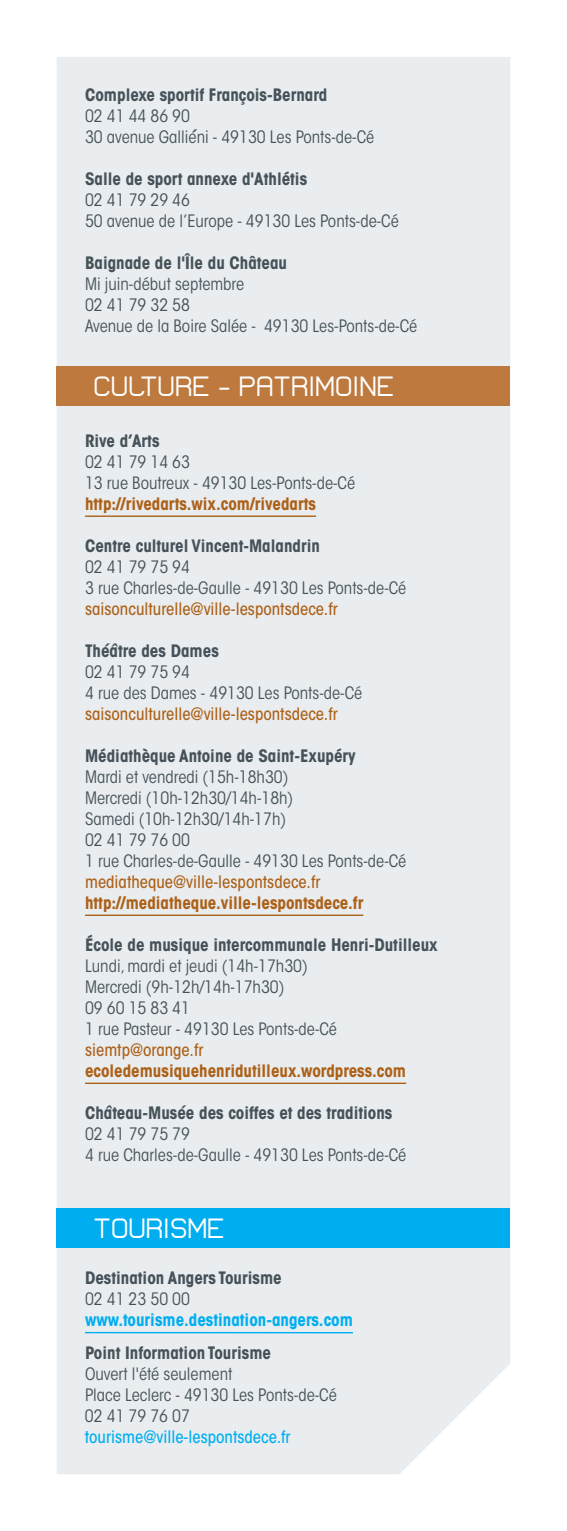
<style>
.page{position:relative;width:567px;height:1531px;background:#fff}
.page>*{position:absolute;margin:0;border:0;box-sizing:border-box;transform-origin:0 0}
.t1{font:28px "Lastwaerkregular";color:#fff}
.t2{font:condensed 17px/21px "ITC Avant Garde Std";color:#465259}
.t3{font:700 condensed 17px "ITC Avant Garde Std";color:#465259}
.t4{font:500 condensed 17px "ITC Avant Garde Std";color:#ad6118}
.t5{font:700 condensed 17px "ITC Avant Garde Std";color:#ad6118}
.t6{font:700 condensed 17px "ITC Avant Garde Std";color:#00aeef}
.t7{font:500 condensed 17px "ITC Avant Garde Std";color:#00aeef}
.s1{font-family:"Menlo";font-weight:700;font-style:italic;font-stretch:normal}
.s2{font-weight:700}
</style>
<div class="page">
<div style="left:57px;top:57px;width:453px;height:1417px;background:#e9edf0"></div>
<div style="left:57px;top:366px;width:453px;height:40px;background:#be7a3e"></div>
<hr style="left:85px;top:515px;width:231px;height:2px;background:#ad6118">
<hr style="left:85px;top:914px;width:278px;height:2px;background:#ad6118">
<hr style="left:85px;top:1082px;width:321px;height:2px;background:#ad6118">
<div style="left:57px;top:1208px;width:453px;height:40px;background:#00aeef"></div>
<hr style="left:85px;top:1332px;width:268px;height:1px;background:#00aeef">
<p class="t3" style="left:85px;top:88px;width:244px">Complexe sportif François-Bernard</p>
<p class="t2" style="left:85px;top:107px;width:291px">02 41 44 86 90<br>30 avenue Galli<span class="s1">́</span>eni - 49130 Les Ponts-de-Cé</p>
<p class="t3" style="left:85px;top:172px;width:224px">Salle de sport annexe d'Athlétis</p>
<p class="t2" style="left:85px;top:191px;width:315px">02 41 79 29 46<br>50 avenue de l’Europe - 49130 Les Ponts-de-Cé</p>
<p class="t3" style="left:85px;top:256px;width:203px">Baignade de l'Île du Château</p>
<p class="t2" style="left:85px;top:275px;width:334px">Mi juin-début septembre<br>02 41 79 32 58<br>Avenue de la Boire Salée - 49130 Les-Ponts-de-Cé</p>
<h1 class="t1" style="left:94px;top:370px;width:302px">CULTURE - PATRIMOINE</h1>
<p class="t3" style="left:85px;top:434px;width:76px">Rive d’Arts</p>
<p class="t2" style="left:85px;top:453px;width:272px">02 41 79 14 63<br>13 rue Boutreux - 49130 Les-Ponts-de-Cé</p>
<p class="t5" style="left:85px;top:497px;width:233px">http://rivedarts.wix.com/rivedarts</p>
<p class="t3" style="left:85px;top:539px;width:236px">Centre culturel Vincent-Malandrin</p>
<p class="t2" style="left:85px;top:558px;width:323px">02 41 79 75 94<br>3 rue Charles-de-Gaulle - 49130 Les Ponts-de-Cé</p>
<p class="t4" style="left:85px;top:602px;width:254px">saisonculturelle@ville-lespontsdece.fr</p>
<p class="t2" style="left:85px;top:642px;width:279px"><span class="s2">Th</span><span class="s1">́</span><span class="s2">e</span><span class="s1">̂</span><span class="s2">atre des Dames<br></span>02 41 79 75 94<br>4 rue des Dames - 49130 Les Ponts-de-Cé</p>
<p class="t4" style="left:85px;top:707px;width:254px">saisonculturelle@ville-lespontsdece.fr</p>
<p class="t3" style="left:85px;top:749px;width:272px">Médiathèque Antoine de Saint-Exupéry</p>
<p class="t2" style="left:85px;top:768px;width:323px">Mardi et vendredi (15h-18h30)<br>Mercredi (10h-12h30/14h-18h)<br>Samedi (10h-12h30/14h-17h)<br>02 41 79 76 00<br>1 rue Charles-de-Gaulle - 49130 Les Ponts-de-Cé</p>
<p class="t4" style="left:85px;top:875px;width:237px">mediatheque@ville-lespontsdece.fr</p>
<p class="t5" style="left:85px;top:896px;width:280px">http://mediatheque.ville-lespontsdece.fr</p>
<p class="t3" style="left:85px;top:938px;width:354px">École de musique intercommunale Henri-Dutilleux</p>
<p class="t2" style="left:85px;top:957px;width:254px">Lundi,mardi et jeudi (14h-17h30)<br>Mercredi (9h-12h/14h-17h30)<br>09 60 15 83 41<br>1 rue Pasteur - 49130 Les Ponts-de-Cé</p>
<p class="t4" style="left:85px;top:1043px;width:120px">siemtp@orange.fr</p>
<p class="t5" style="left:85px;top:1064px;width:323px">ecoledemusiquehenridutilleux.wordpress.com</p>
<p class="t2" style="left:85px;top:1104px;width:323px"><span class="s2">Ch</span><span class="s1">̂</span><span class="s2">ateau-Mus</span><span class="s1">́</span><span class="s2">ee des coiffes et des traditions<br></span>02 41 79 75 79<br>4 rue Charles-de-Gaulle - 49130 Les Ponts-de-Cé</p>
<h1 class="t1" style="left:94px;top:1212px;width:133px">TOURISME</h1>
<p class="t3" style="left:85px;top:1271px;width:198px">Destination Angers Tourisme</p>
<p class="t2" style="left:85px;top:1290px;width:106px">02 41 23 50 00</p>
<p class="t6" style="left:85px;top:1313px;width:269px">www.tourisme.destination-angers.com</p>
<p class="t3" style="left:85px;top:1346px;width:188px">Point Information Tourisme</p>
<p class="t2" style="left:85px;top:1364px;width:253px">Ouvert l'été seulement<br>Place Leclerc - 49130 Les Ponts-de-Cé<br>02 41 79 76 07</p>
<p class="t7" style="left:85px;top:1430px;width:207px">tourisme@ville-lespontsdece.fr</p>
</div>
